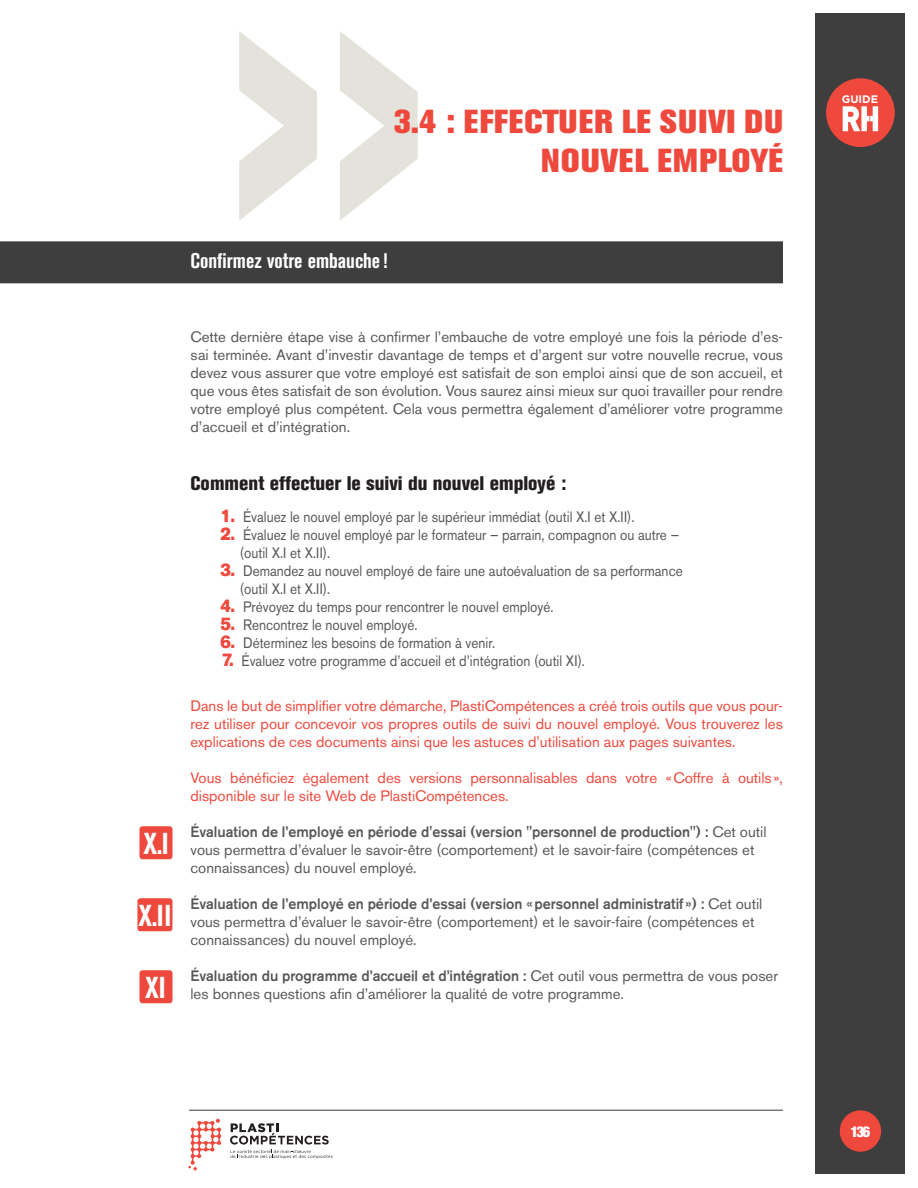
<style>
.page{position:relative;width:918px;height:1188px;background:#fff}
.page>*{position:absolute;margin:0;border:0;box-sizing:border-box;transform-origin:0 0}
.t1{font:700 495.75px "Helvetica Neue";color:#e4e3db}
.t2{font:800 33px/39.6px "Akzidenz Grotesk BE";letter-spacing:.02em;color:#ef483c;text-align:right}
.t3{font:700 condensed 30px "Akzidenz Grotesk BE";color:#fff}
.t4{font:700 condensed 21px "Akzidenz Grotesk BE";color:#fff}
.t5{font:800 condensed 19.5px "Akzidenz Grotesk BE";color:#231f20}
.t6{font:15px/18px "Akzidenz Grotesk BE";color:#57585a}
.t7{font:15px/18px "Akzidenz Grotesk BE";color:#57585a;scale:.9 1}
.t8{font:15px/18px "Akzidenz Grotesk BE";color:#ef483c;text-align:justify}
.t9{font:900 condensed 15px "Helvetica Neue";color:#fff}
.t10{font:700 10.95px "Gotham";color:#fff}
.s1{font-family:"Akzidenz Grotesk BE Super";font-size:18px;color:#ef483c}
.s2{font-weight:500}
</style>
<div class="page">
<div style="left:815px;top:14px;width:90px;height:1160px;background:#3e3e3f"></div>
<div style="left:826px;top:78px;width:69px;height:69px;background:#ef483c;border-radius:50%"></div>
<svg style="left:843px;top:106px;width:35px;height:25px"></svg>
<svg style="left:188px;top:1119px;width:33px;height:51px"></svg>
<svg style="left:230px;top:1123px;width:103px;height:36px"></svg>
<hr style="left:189px;top:1110px;width:594px;height:1px;background:#3e3e3f">
<div style="left:840px;top:1110px;width:41px;height:42px;background:#ef483c;border-radius:50%"></div>
<div style="left:0;top:241px;width:783px;height:42px;background:#3e3e3f"></div>
<div style="left:140px;top:826px;width:32px;height:33px;background:#ef483c;border-radius:3px"></div>
<div style="left:137px;top:898px;width:36px;height:33px;background:#ef483c;border-radius:3px"></div>
<div style="left:140px;top:970px;width:32px;height:33px;background:#ef483c;border-radius:3px"></div>
<h1 class="t1" style="left:218px;top:-223px;width:222px">»</h1>
<h2 class="t2" style="left:394px;top:102px;width:391px">3.4 : EFFECTUER LE SUIVI DU<br>NOUVEL EMPLOYÉ</h2>
<h3 class="t4" style="left:190px;top:249px;width:199px">Confirmez votre embauche!</h3>
<h3 class="t3" style="left:143px;top:826px;width:27px">X.I</h3>
<h3 class="t3" style="left:138px;top:898px;width:35px">X.II</h3>
<h3 class="t3" style="left:145px;top:970px;width:22px">XI</h3>
<p class="t6" style="left:190px;top:328px;width:594px;text-align:justify">Cette dernière étape vise à confirmer l’embauche de votre employé une fois la période d’es&shy;sai terminée. Avant d’investir davantage de temps et d’argent sur votre nouvelle recrue, vous devez vous assurer que votre employé est satisfait de son emploi ainsi que de son accueil, et que vous êtes satisfait de son évolution. Vous saurez ainsi mieux sur quoi travailler pour rendre votre employé plus compétent. Cela vous permettra également d’améliorer votre programme d’accueil et d’intégration.</p>
<h3 class="t5" style="left:190px;top:472px;width:378px">Comment effectuer le suivi du nouvel employé :</h3>
<p class="t7" style="left:220px;top:508px;width:462px"><span class="s1">1.</span> Évaluez le nouvel employé par le supérieur immédiat (outil X.I et X.II).</p>
<p class="t7" style="left:240px;top:526px;width:489px;text-indent:-19px"><span class="s1">2.</span> Évaluez le nouvel employé par le formateur — parrain, compagnon ou autre — (outil X.I et X.II).</p>
<p class="t7" style="left:240px;top:562px;width:493px;text-indent:-19px"><span class="s1">3.</span> Demandez au nouvel employé de faire une autoévaluation de sa performance (outil X.I et X.II).</p>
<p class="t7" style="left:220px;top:598px;width:372px"><span class="s1">4.</span> Prévoyez du temps pour rencontrer le nouvel employé.</p>
<p class="t7" style="left:220px;top:616px;width:220px"><span class="s1">5.</span> Rencontrez le nouvel employé.</p>
<p class="t7" style="left:220px;top:634px;width:307px"><span class="s1">6.</span> Déterminez les besoins de formation à venir.</p>
<p class="t7" style="left:222px;top:652px;width:405px"><span class="s1">7.</span> Évaluez votre programme d’accueil et d’intégration (outil XI).</p>
<p class="t8" style="left:190px;top:697px;width:594px">Dans le but de simplifier votre démarche, PlastiCompétences a créé trois outils que vous pour&shy;rez utiliser pour concevoir vos propres outils de suivi du nouvel employé. Vous trouverez les explications de ces documents ainsi que les astuces d’utilisation aux pages suivantes.</p>
<p class="t8" style="left:190px;top:769px;width:594px">Vous bénéficiez également des versions personnalisables dans votre «Coffre à outils », disponible sur le site Web de PlastiCompétences.</p>
<p class="t6" style="left:190px;top:823px;width:578px"><span class="s2">Évaluation de l’employé en période d'essai (version "personnel de production") :</span> Cet outil vous permettra d’évaluer le savoir-être (comportement) et le savoir-faire (compétences et connaissances) du nouvel employé.</p>
<p class="t6" style="left:190px;top:895px;width:573px"><span class="s2">Évaluation de l’employé en période d’essai (version «personnel administratif ») :</span> Cet outil vous permettra d’évaluer le savoir-être (comportement) et le savoir-faire (compétences et connaissances) du nouvel employé.</p>
<p class="t6" style="left:190px;top:967px;width:589px"><span class="s2">Évaluation du programme d’accueil et d’intégration :</span> Cet outil vous permettra de vous poser les bonnes questions afin d’améliorer la qualité de votre programme.</p>
<p class="t10" style="left:842px;top:93px;width:38px">GUIDE</p>
<p class="t9" style="left:851px;top:1123px;width:21px">136</p>
</div>
